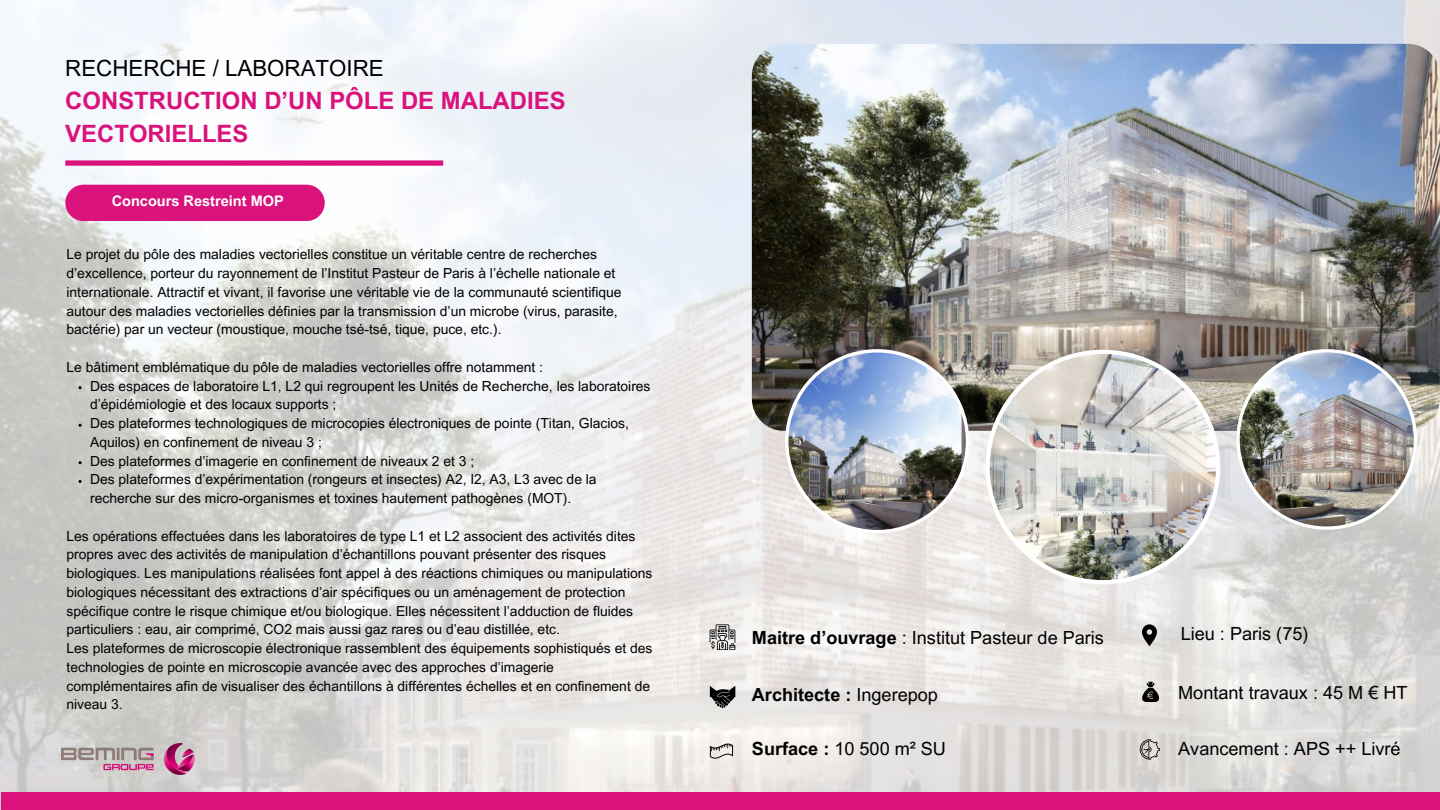
<style>
.page{position:relative;width:1440px;height:810px;background:#fff}
.page>*{position:absolute;margin:0;border:0;box-sizing:border-box;transform-origin:0 0}
.t1{font:700 23.9px/33px "Arial MT Pro";color:#da127c}
.t2{font:22.3px "Arial MT Pro";color:#000}
.t3{font:18.1px "Arial MT Pro";color:#000}
.t4{font:700 18.1px "Arial MT Pro";color:#000}
.t5{font:700 14.5px "Arial MT Pro";color:#fff}
.t6{font:13.9px/18.8px "Arial MT Pro";color:#000}
.s1{font-weight:700}
.s2{font-weight:400}
</style>
<div class="page">
<img style="left:0;top:0;width:1440px;height:810px">
<img style="left:752px;top:44px;width:688px;height:387px;border-radius:32px">
<div style="left:65px;top:160px;width:378px;height:6px;background:#da127c"></div>
<img style="left:986px;top:350px;width:234px;height:234px">
<img style="left:785px;top:349px;width:184px;height:184px">
<img style="left:1236px;top:349px;width:181px;height:181px">
<div style="left:1px;top:792px;width:1439px;height:18px;background:#da127c"></div>
<img style="left:62px;top:744px;width:133px;height:30px">
<svg style="left:710px;top:624px;width:25px;height:26px"></svg>
<svg style="left:1142px;top:624px;width:15px;height:22px"></svg>
<svg style="left:710px;top:686px;width:25px;height:22px"></svg>
<svg style="left:1142px;top:682px;width:17px;height:20px"></svg>
<svg style="left:710px;top:744px;width:23px;height:15px"></svg>
<svg style="left:1140px;top:739px;width:20px;height:21px"></svg>
<div style="left:65px;top:185px;width:260px;height:36px;background:#da127c;border-radius:18px"></div>
<p class="t2" style="left:65px;top:60px;width:320px">RECHERCHE / LABORATOIRE</p>
<p class="t1" style="left:65px;top:87px;width:502px">CONSTRUCTION D’UN PÔLE DE MALADIES<br>VECTORIELLES</p>
<p class="t5" style="left:112px;top:195px;width:174px">Concours Restreint MOP</p>
<p class="t6" style="left:67px;top:247px;width:557px">Le projet du pôle des maladies vectorielles constitue un véritable centre de recherches d’excellence, porteur du rayonnement de l’Institut Pasteur de Paris à l’échelle nationale et internationale. Attractif et vivant, il favorise une véritable vie de la communauté scientifique autour des maladies vectorielles définies par la transmission d’un microbe (virus, parasite, bactérie) par un vecteur (moustique, mouche tsé-tsé, tique, puce, etc.).</p>
<p class="t6" style="left:67px;top:359px;width:478px">Le bâtiment emblématique du pôle de maladies vectorielles offre notamment :</p>
<p class="t6" style="left:90px;top:378px;width:562px">Des espaces de laboratoire L1, L2 qui regroupent les Unités de Recherche, les laboratoires d’épidémiologie et des locaux supports ;</p>
<p class="t6" style="left:90px;top:416px;width:540px">Des plateformes technologiques de microcopies électroniques de pointe (Titan, Glacios,<br>Aquilos) en confinement de niveau 3 ;</p>
<p class="t6" style="left:90px;top:453px;width:386px">Des plateformes d’imagerie en confinement de niveaux 2 et 3 ;</p>
<p class="t6" style="left:90px;top:472px;width:508px">Des plateformes d’expérimentation (rongeurs et insectes) A2, I2, A3, L3 avec de la recherche sur des micro-organismes et toxines hautement pathogènes (MOT).</p>
<p class="t6" style="left:67px;top:528px;width:587px">Les opérations effectuées dans les laboratoires de type L1 et L2 associent des activités dites propres avec des activités de manipulation d’échantillons pouvant présenter des risques biologiques. Les manipulations réalisées font appel à des réactions chimiques ou manipulations biologiques nécessitant des extractions d’air spécifiques ou un aménagement de protection spécifique contre le risque chimique et/ou biologique. Elles nécessitent l’adduction de fluides particuliers : eau, air comprimé, CO2 mais aussi gaz rares ou d’eau distillée, etc.</p>
<p class="t6" style="left:67px;top:641px;width:587px">Les plateformes de microscopie électronique rassemblent des équipements sophistiqués et des technologies de pointe en microscopie avancée avec des approches d’imagerie complémentaires afin de visualiser des échantillons à différentes échelles et en confinement de niveau 3.</p>
<p class="t3" style="left:752px;top:631px;width:354px"><span class="s1">Maitre d’ouvrage</span> : Institut Pasteur de Paris</p>
<p class="t3" style="left:1181px;top:627px;width:129px">Lieu : Paris (75)</p>
<p class="t4" style="left:752px;top:688px;width:188px">Architecte : <span class="s2">Ingerepop</span></p>
<p class="t3" style="left:1178px;top:686px;width:231px">Montant travaux : 45 M € HT</p>
<p class="t3" style="left:752px;top:742px;width:196px"><span class="s1">Surface :</span> 10 500 m² SU</p>
<p class="t3" style="left:1178px;top:742px;width:224px">Avancement : APS ++ Livré</p>
</div>
